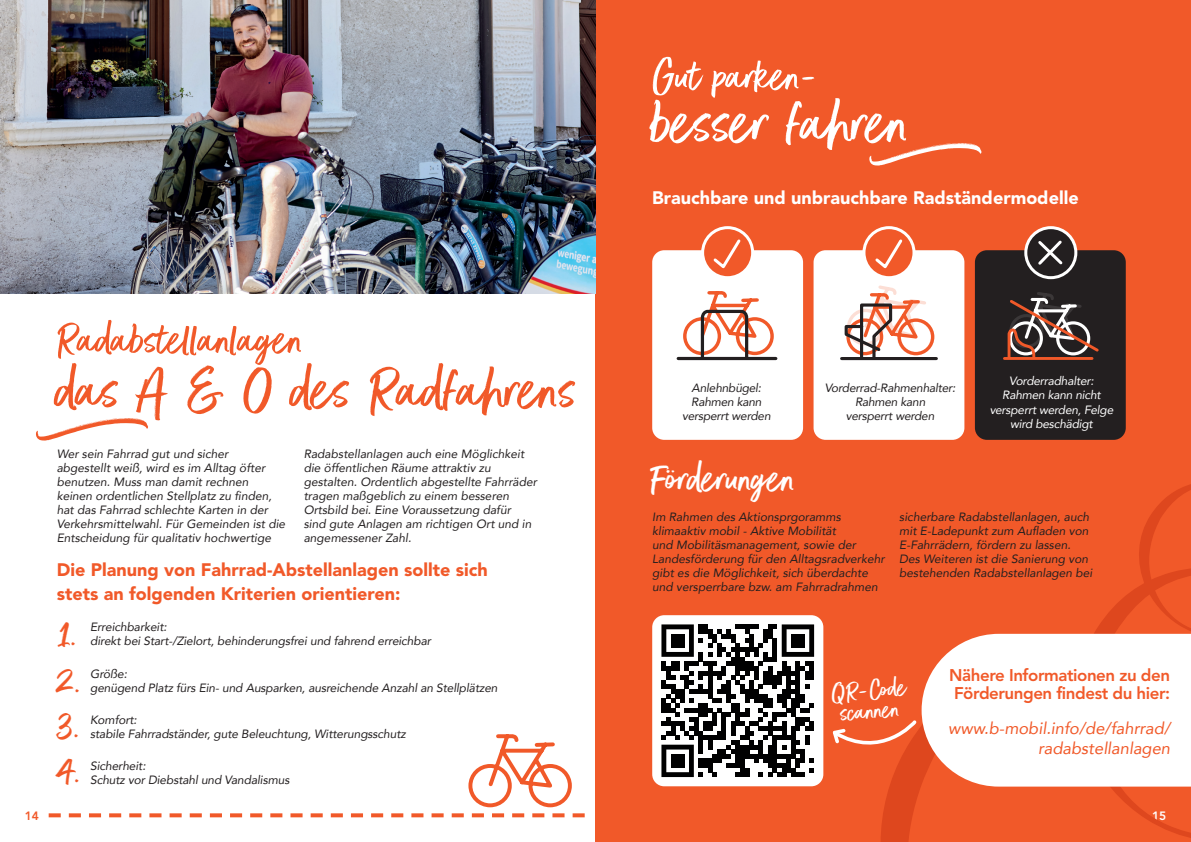
<style>
.page{position:relative;width:1191px;height:842px;background:#fff}
.page>*{position:absolute;margin:0;border:0;box-sizing:border-box;transform-origin:0 0}
.t1{font:76.6px "Better Times Swash";color:#f15929}
.t2{font:72px "Better Times";color:#fff}
.t3{font:68px "Better Times";color:#f15929}
.t4{font:50px "Better Times";color:#f15929}
.t5{font:50px "Better Times";color:#fff}
.t6{font:46.6px "Better Times";color:#fff}
.t7{font:43.3px/45.7px "Better Times";color:#f15929;text-align:justify}
.t8{font:29.1px/21px "Better Times";color:#fff}
.t9{font:900 18px/24px "Avenir";color:#f15929}
.t10{font:900 18px "Avenir";color:#fff}
.t11{font:800 16.9px/18.3px "Avenir";letter-spacing:-.025em;color:#f15929}
.t12{font:italic 16.5px/19.7px "Avenir";color:#f15929;text-align:right}
.t13{font:italic 12px/14px "Avenir";color:#231f20}
.t14{font:italic 12px/14px "Avenir";letter-spacing:-.02em;color:#231f20;text-align:center}
.t15{font:italic 12px/14px "Avenir";letter-spacing:-.02em;color:#fff;text-align:center}
.t16{font:800 12px "Avenir";color:#f15929}
.t17{font:800 12px "Avenir";color:#fff}
.s1{font-family:"Better Times Swash";font-size:76.6px}
</style>
<div class="page">
<div style="left:595px;top:0;width:596px;height:842px;background:#f15929"></div>
<img style="left:0;top:0;width:595px;height:293px">
<svg style="left:881px;top:727px;width:40px;height:115px;fill:#de471e"></svg>
<svg style="left:1070px;top:484px;width:121px;height:354px"></svg>
<div style="left:652px;top:250px;width:151px;height:190px;background:#fff;border-radius:12px"></div>
<div style="left:813px;top:250px;width:151px;height:190px;background:#fff;border-radius:12px"></div>
<div style="left:975px;top:250px;width:150px;height:190px;background:#231f20;border-radius:12px"></div>
<svg style="left:702px;top:228px;width:50px;height:50px"></svg>
<div style="left:701px;top:226px;width:53px;height:53px;border:3px solid #fff;border-radius:50%"></div>
<svg style="left:864px;top:228px;width:50px;height:50px"></svg>
<div style="left:862px;top:226px;width:53px;height:53px;border:3px solid #fff;border-radius:50%"></div>
<svg style="left:1025px;top:228px;width:50px;height:50px"></svg>
<div style="left:1024px;top:226px;width:53px;height:53px;border:3px solid #fff;border-radius:50%"></div>
<svg style="left:711px;top:237px;width:32px;height:34px"></svg>
<svg style="left:872px;top:237px;width:33px;height:34px"></svg>
<svg style="left:1035px;top:238px;width:30px;height:29px"></svg>
<hr style="left:1004px;top:357px;width:88px;height:3px;background:#f15929">
<svg style="left:1006px;top:292px;width:93px;height:68px"></svg>
<hr style="left:678px;top:357px;width:98px;height:3px;background:#231f20">
<svg style="left:681px;top:291px;width:94px;height:70px"></svg>
<hr style="left:841px;top:357px;width:95px;height:3px;background:#231f20">
<svg style="left:844px;top:285px;width:93px;height:75px"></svg>
<svg style="left:921px;top:634px;width:270px;height:153px;background:#fdf0ec"></svg>
<div style="left:652px;top:615px;width:171px;height:171px;background:#fff"></div>
<svg style="left:661px;top:624px;width:153px;height:153px"></svg>
<div style="left:670px;top:634px;width:14px;height:13px;background:#000001"></div>
<div style="left:791px;top:634px;width:14px;height:13px;background:#000001"></div>
<div style="left:670px;top:754px;width:14px;height:14px;background:#000001"></div>
<svg style="left:832px;top:720px;width:86px;height:40px"></svg>
<svg style="left:49px;top:734px;width:536px;height:83px"></svg>
<h3 class="t5" style="left:652px;top:49px;width:167px">Gut parken-</h3>
<h2 class="t2" style="left:652px;top:84px;width:334px">besser fahren<span class="s1">h</span></h2>
<h3 class="t4" style="left:57px;top:312px;width:248px">Radabstellanlagen</h3>
<h3 class="t3" style="left:57px;top:353px;width:522px">das A &amp; O des Radfahrens</h3>
<p class="t13" style="left:57px;top:446px;width:230px">Wer sein Fahrrad gut und sicher<br>abgestellt weiß, wird es im Alltag öfter benutzen. Muss man damit rechnen keinen ordentlichen Stellplatz zu finden, hat das Fahrrad schlechte Karten in der Verkehrsmittelwahl. Für Gemeinden ist die Entscheidung für qualitativ hochwertige</p>
<p class="t13" style="left:304px;top:446px;width:235px">Radabstellanlagen auch eine Möglichkeit die öffentlichen Räume attraktiv zu gestalten. Ordentlich abgestellte Fahrräder tragen maßgeblich zu einem besseren Ortsbild bei. Eine Voraussetzung dafür<br>sind gute Anlagen am richtigen Ort und in angemessener Zahl.</p>
<h3 class="t9" style="left:57px;top:559px;width:433px">Die Planung von Fahrrad-Abstellanlagen sollte sich stets an folgenden Kriterien orientieren:</h3>
<h1 class="t1" style="left:34px;top:398px;width:119px">h</h1>
<h3 class="t7" style="left:57px;top:613px;width:26px">1.<br>2.<br>3.<br>4.</h3>
<p class="t13" style="left:90px;top:620px;width:342px">Erreichbarkeit:<br>direkt bei Start-/Zielort, behinderungsfrei und fahrend erreichbar</p>
<p class="t13" style="left:90px;top:666px;width:409px">Größe:<br>genügend Platz fürs Ein- und Ausparken, ausreichende Anzahl an Stellplätzen</p>
<p class="t13" style="left:90px;top:713px;width:317px">Komfort:<br>stabile Fahrradständer, gute Beleuchtung, Witterungsschutz</p>
<p class="t13" style="left:90px;top:759px;width:201px">Sicherheit:<br>Schutz vor Diebstahl und Vandalismus</p>
<h3 class="t10" style="left:652px;top:184px;width:428px">Brauchbare und unbrauchbare Radständermodelle</h3>
<p class="t14" style="left:682px;top:381px;width:90px">Anlehnbügel:<br>Rahmen kann versperrt werden</p>
<p class="t14" style="left:825px;top:381px;width:132px">Vorderrad-Rahmenhalter:<br>Rahmen kann<br>versperrt werden</p>
<p class="t15" style="left:989px;top:374px;width:125px">Vorderradhalter:<br>Rahmen kann nicht versperrt werden, Felge wird beschädigt</p>
<h3 class="t6" style="left:652px;top:453px;width:145px">Förderungen</h3>
<p class="t13" style="left:652px;top:510px;width:234px">Im Rahmen des Aktionsprgoramms klimaaktiv mobil - Aktive Mobilität<br>und Mobilitäsmanagement, sowie der Landesförderung für den Alltagsradverkehr gibt es die Möglichkeit, sich überdachte und versperrbare bzw. am Fahrradrahmen</p>
<p class="t13" style="left:899px;top:510px;width:195px">sicherbare Radabstellanlagen, auch mit E-Ladepunkt zum Aufladen von E-Fahrrädern, fördern zu lassen.<br>Des Weiteren ist die Sanierung von bestehenden Radabstellanlagen bei</p>
<h3 class="t8" style="left:830px;top:684px;width:78px;rotate:-4deg">QR-Code scannen</h3>
<h3 class="t11" style="left:949px;top:667px;width:222px">Nähere Informationen zu den<br>Förderungen findest du hier:</h3>
<h3 class="t12" style="left:948px;top:718px;width:223px">www.b-mobil.info/de/fahrrad/ radabstellanlagen</h3>
<p class="t16" style="left:25px;top:807px;width:16px">14</p>
<p class="t17" style="left:1152px;top:807px;width:16px">15</p>
</div>
